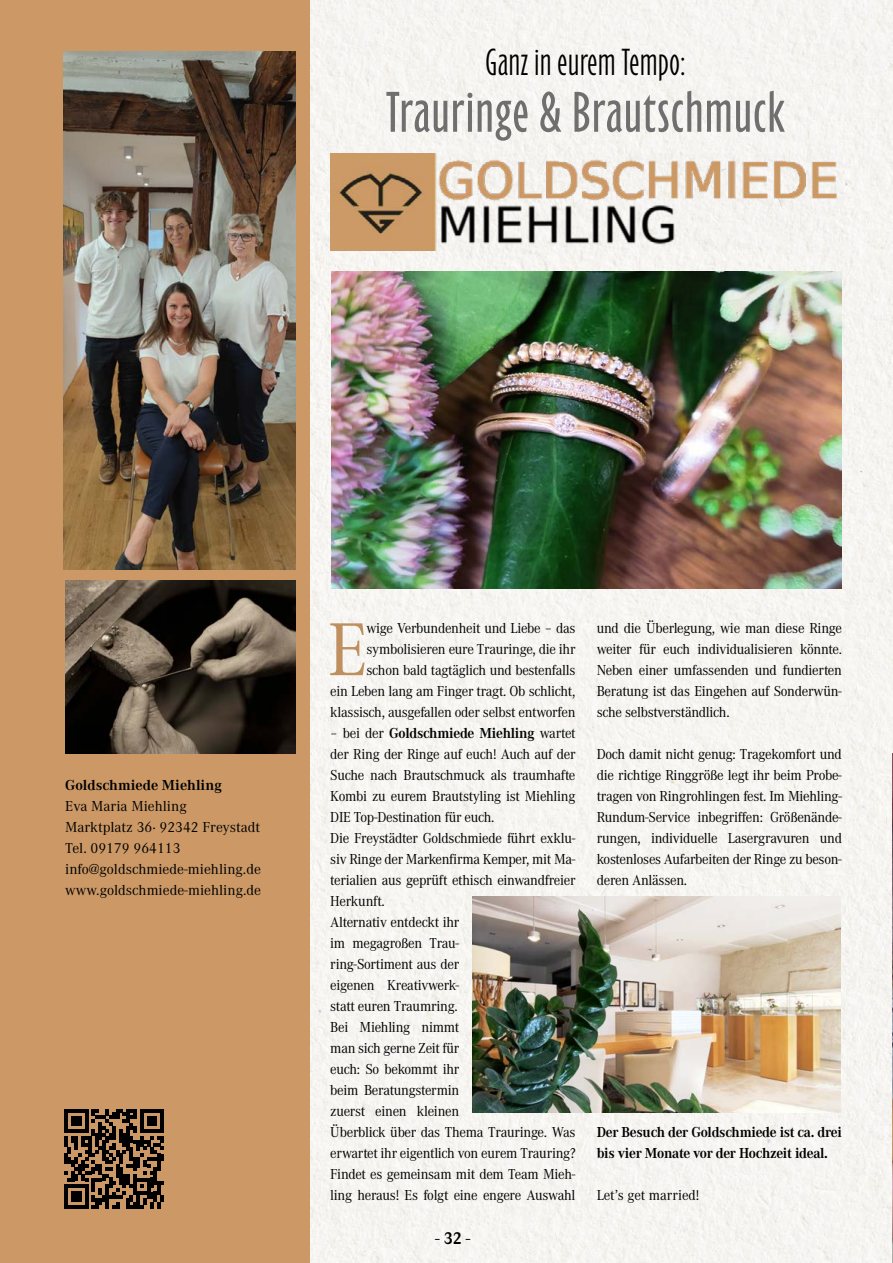
<style>
.page{position:relative;width:893px;height:1263px;background:#fff}
.page>*{position:absolute;margin:0;border:0;box-sizing:border-box;transform-origin:0 0}
.Fließtext_normal{font:77.7px "Corporate A";color:#be9060;scale:.95 1}
.t1{font:57px "Eric Machat Headline";letter-spacing:.03em;color:#706f6f}
.t2{font:300 37.5px "Eric Machat Headline";letter-spacing:.02em;color:#000}
.t3{font:700 18px "Corporate A";color:#000;scale:.95 1}
.Fließtext_normal-2{font:15px/21px "Corporate A";letter-spacing:-.02em;color:#000;text-align:justify;scale:.95 1}
.Fließtext_normal-3{font:15px/21px "Corporate A";letter-spacing:-.02em;color:#010202;text-align:right;scale:.95 1}
.Fließtext_normal-4{font:15px "Corporate A";color:#000}
.Fließtext_normal-5{font:700 15px/21px "Corporate A";letter-spacing:-.02em;color:#000;scale:.95 1}
.Fließtext_normal-6{font:700 15px "Corporate A";color:#000}
.Fließtext_normal-7{font:15px "Corporate A";color:#000;scale:.95 1}
.s1{font-weight:700}
.s2{color:#000}
</style>
<div class="page">
<div style="left:309px;top:0;width:583px;height:1263px;background:#f6f5f1"></div>
<div style="left:0;top:0;width:309px;height:1263px;background:#c96"></div>
<img style="left:330px;top:154px;width:510px;height:97px">
<svg style="left:64px;top:1109px;width:100px;height:100px"></svg>
<img style="left:892px;top:754px;width:1px;height:509px">
<img style="left:64px;top:51px;width:231px;height:518px">
<img style="left:332px;top:271px;width:510px;height:318px">
<img style="left:472px;top:896px;width:368px;height:217px">
<img style="left:65px;top:581px;width:231px;height:173px">
<p class="t2" style="left:486px;top:41px;width:201px">Ganz in eurem Tempo:</p>
<p class="t1" style="left:386px;top:81px;width:400px">Trauringe &amp; Brautschmuck</p>
<p class="Fließtext_normal-6" style="left:65px;top:775px;width:158px">Goldschmiede Miehling</p>
<p class="Fließtext_normal-4" style="left:65px;top:796px;width:123px">Eva Maria Miehling</p>
<p class="Fließtext_normal-4" style="left:65px;top:817px;width:196px">Marktplatz 36· 92342 Freystadt</p>
<p class="Fließtext_normal-4" style="left:65px;top:838px;width:117px">Tel. 09179 964113</p>
<p class="Fließtext_normal-4" style="left:65px;top:859px;width:197px">info@goldschmiede-miehling.de</p>
<p class="Fließtext_normal-4" style="left:65px;top:880px;width:197px">www.goldschmiede-miehling.de</p>
<p class="Fließtext_normal-3" style="left:330px;top:617px;width:260px">wige Verbundenheit und Liebe – das symbolisieren eure Trauringe, die ihr schon bald tagtäglich und bestenfalls<br>ein Leben lang am Finger tragt. Ob schlicht, klassisch, ausgefallen oder selbst entworfen</p>
<p class="Fließtext_normal-3" style="left:330px;top:722px;width:260px;text-align:justify">– bei der <span class="s1">Goldschmiede Miehling</span> wartet der Ring der Ringe auf euch! Auch auf der Suche nach Brautschmuck als traumhafte Kombi zu eurem Brautstyling <span class="s2">ist Miehling </span>DIE Top-Destination für euch.</p>
<p class="Fließtext_normal-2" style="left:330px;top:827px;width:260px">Die Freystädter Goldschmiede führt exklu&shy;siv Ringe der Markenfirma Kemper, mit Ma&shy;terialien aus geprüft ethisch einwandfreier Herkunft.</p>
<p class="Fließtext_normal-2" style="left:330px;top:911px;width:137px">Alternativ entdeckt ihr im megagroßen Trau&shy;ring-Sortiment aus der eigenen Kreativwerk&shy;statt euren Traumring.</p>
<p class="Fließtext_normal-2" style="left:330px;top:1016px;width:260px;text-align:left">Bei Miehling nimmt<br>man sich gerne Zeit für<br>euch: So bekommt ihr<br>beim Beratungstermin<br>zuerst einen kleinen<br>Überblick über das Thema Trauringe. Was erwartet ihr eigentlich von eurem Trauring?<br>Findet es gemeinsam mit dem Team Mieh&shy;ling heraus! Es folgt eine engere Auswahl</p>
<p class="Fließtext_normal" style="left:328px;top:597px;width:44px">E</p>
<p class="t3" style="left:435px;top:1226px;width:39px">- 32 -</p>
<p class="Fließtext_normal-2" style="left:597px;top:617px;width:260px">und die Überlegung, wie man diese Ringe weiter für euch individualisieren könnte.<br>Neben einer umfassenden und fundierten Beratung ist das Eingehen auf Sonderwün&shy;sche selbstverständlich.</p>
<p class="Fließtext_normal-2" style="left:597px;top:743px;width:260px">Doch damit nicht genug: Tragekomfort und die richtige Ringgröße legt ihr beim Probe&shy;tragen von Ringrohlingen fest. Im Miehling-Rundum-Service inbegriffen: Größenände&shy;rungen, individuelle Lasergravuren und kostenloses Aufarbeiten der Ringe zu beson&shy;deren Anlässen.</p>
<p class="Fließtext_normal-5" style="left:597px;top:1121px;width:260px">Der Besuch der Goldschmiede ist ca. drei bis vier Monate vor der Hochzeit ideal.</p>
<p class="Fließtext_normal-7" style="left:597px;top:1185px;width:110px">Let’s get married!</p>
</div>
